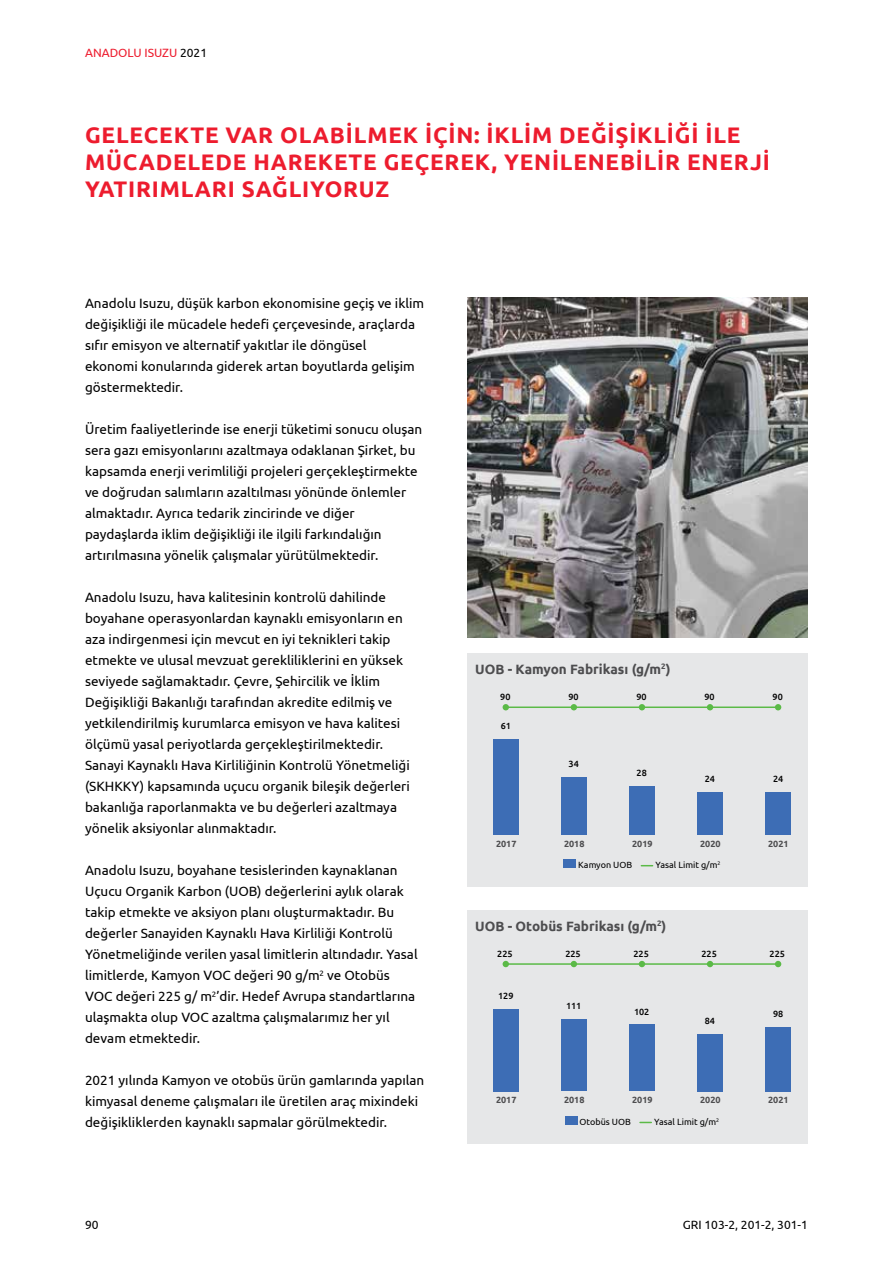
<style>
.page{position:relative;width:893px;height:1263px;background:#fff}
.page>*{position:absolute;margin:0;border:0;box-sizing:border-box;transform-origin:0 0}
.t1{font:700 22.5px/27px "Ubuntu";letter-spacing:.035em;color:#ed1c2e}
.t2{font:13.5px/21px "Ubuntu";color:#000}
.t3{font:700 13.5px "Ubuntu";color:#4d4d4f}
.t4{font:12px "Ubuntu";color:#000}
.t5{font:12px "Ubuntu";color:#ed1c2e}
.t6{font:500 9px "Ubuntu";color:#000}
.t7{font:9px "Ubuntu";color:#000}
.t8{font:700 9px "Ubuntu";color:#4d4d4f}
.s1{color:#000}
</style>
<div class="page">
<div style="left:468px;top:653px;width:340px;height:234px;background:#e6e7e8"></div>
<div style="left:468px;top:910px;width:340px;height:234px;background:#e6e7e8"></div>
<div style="left:493px;top:1009px;width:26px;height:82px;background:#3d6db5"></div>
<div style="left:561px;top:1019px;width:25px;height:72px;background:#3d6db5"></div>
<div style="left:629px;top:1024px;width:25px;height:67px;background:#3d6db5"></div>
<div style="left:697px;top:1034px;width:26px;height:57px;background:#3d6db5"></div>
<div style="left:765px;top:1027px;width:26px;height:64px;background:#3d6db5"></div>
<img style="left:468px;top:298px;width:340px;height:340px">
<div style="left:563px;top:859px;width:13px;height:9px;background:#3d6db5"></div>
<svg style="left:641px;top:865px;width:12px;height:1px"></svg>
<div style="left:565px;top:1116px;width:12px;height:9px;background:#3d6db5"></div>
<hr style="left:506px;top:706px;width:272px;height:2px;background:#5bba47">
<hr style="left:506px;top:963px;width:272px;height:2px;background:#5bba47">
<div style="left:493px;top:739px;width:26px;height:95px;background:#3d6db5"></div>
<div style="left:561px;top:777px;width:25px;height:57px;background:#3d6db5"></div>
<div style="left:629px;top:786px;width:25px;height:48px;background:#3d6db5"></div>
<div style="left:697px;top:792px;width:26px;height:42px;background:#3d6db5"></div>
<div style="left:765px;top:792px;width:26px;height:42px;background:#3d6db5"></div>
<svg style="left:503px;top:704px;width:6px;height:6px"></svg>
<svg style="left:503px;top:961px;width:6px;height:6px"></svg>
<svg style="left:571px;top:704px;width:6px;height:6px"></svg>
<svg style="left:571px;top:961px;width:6px;height:6px"></svg>
<svg style="left:639px;top:704px;width:6px;height:6px"></svg>
<svg style="left:639px;top:961px;width:6px;height:6px"></svg>
<svg style="left:707px;top:704px;width:6px;height:6px"></svg>
<svg style="left:707px;top:961px;width:6px;height:6px"></svg>
<svg style="left:775px;top:704px;width:6px;height:6px"></svg>
<svg style="left:775px;top:961px;width:6px;height:6px"></svg>
<p class="t5" style="left:85px;top:45px;width:124px">ANADOLU ISUZU <span class="s1">2021</span></p>
<h1 class="t1" style="left:85px;top:121px;width:686px">GELECEKTE VAR OLABİLMEK İÇİN: İKLİM DEĞİŞİKLİĞİ İLE<br>MÜCADELEDE HAREKETE GEÇEREK, YENİLENEBİLİR ENERJİ<br>YATIRIMLARI SAĞLIYORUZ</h1>
<p class="t2" style="left:85px;top:292px;width:341px">Anadolu Isuzu, düşük karbon ekonomisine geçiş ve iklim değişikliği ile mücadele hedefi çerçevesinde, araçlarda sıfır emisyon ve alternatif yakıtlar ile döngüsel<br>ekonomi konularında giderek artan boyutlarda gelişim göstermektedir.</p>
<p class="t2" style="left:85px;top:418px;width:339px">Üretim faaliyetlerinde ise enerji tüketimi sonucu oluşan sera gazı emisyonlarını azaltmaya odaklanan Şirket, bu kapsamda enerji verimliliği projeleri gerçekleştirmekte ve doğrudan salımların azaltılması yönünde önlemler almaktadır. Ayrıca tedarik zincirinde ve diğer paydaşlarda iklim değişikliği ile ilgili farkındalığın artırılmasına yönelik çalışmalar yürütülmektedir.</p>
<p class="t2" style="left:85px;top:586px;width:326px">Anadolu Isuzu, hava kalitesinin kontrolü dahilinde boyahane operasyonlardan kaynaklı emisyonların en aza indirgenmesi için mevcut en iyi teknikleri takip etmekte ve ulusal mevzuat gerekliliklerini en yüksek seviyede sağlamaktadır. Çevre, Şehircilik ve İklim Değişikliği Bakanlığı tarafından akredite edilmiş ve yetkilendirilmiş kurumlarca emisyon ve hava kalitesi ölçümü yasal periyotlarda gerçekleştirilmektedir.<br>Sanayi Kaynaklı Hava Kirliliğinin Kontrolü Yönetmeliği (SKHKKY) kapsamında uçucu organik bileşik değerleri bakanlığa raporlanmakta ve bu değerleri azaltmaya yönelik aksiyonlar alınmaktadır.</p>
<p class="t2" style="left:85px;top:860px;width:334px">Anadolu Isuzu, boyahane tesislerinden kaynaklanan Uçucu Organik Karbon (UOB) değerlerini aylık olarak takip etmekte ve aksiyon planı oluşturmaktadır. Bu değerler Sanayiden Kaynaklı Hava Kirliliği Kontrolü Yönetmeliğinde verilen yasal limitlerin altındadır. Yasal limitlerde, Kamyon VOC değeri 90 g/m<sup>2</sup> ve Otobüs VOC değeri 225 g/ m<sup>2</sup>’dir. Hedef Avrupa standartlarına ulaşmakta olup VOC azaltma çalışmalarımız her yıl devam etmektedir.</p>
<p class="t2" style="left:85px;top:1069px;width:341px">2021 yılında Kamyon ve otobüs ürün gamlarında yapılan kimyasal deneme çalışmaları ile üretilen araç mixindeki değişikliklerden kaynaklı sapmalar görülmektedir.</p>
<p class="t4" style="left:85px;top:1217px;width:15px">90</p>
<p class="t3" style="left:475px;top:661px;width:197px">UOB - Kamyon Fabrikası (g/m<sup>2</sup>)</p>
<p class="t6" style="left:500px;top:691px;width:12px">90</p>
<p class="t6" style="left:773px;top:691px;width:12px">90</p>
<p class="t6" style="left:568px;top:691px;width:12px">90</p>
<p class="t6" style="left:636px;top:691px;width:12px">90</p>
<p class="t6" style="left:704px;top:691px;width:12px">90</p>
<p class="t6" style="left:501px;top:720px;width:12px">61</p>
<p class="t6" style="left:569px;top:758px;width:12px">34</p>
<p class="t6" style="left:637px;top:767px;width:12px">28</p>
<p class="t6" style="left:705px;top:773px;width:12px">24</p>
<p class="t6" style="left:773px;top:773px;width:12px">24</p>
<p class="t8" style="left:496px;top:838px;width:22px">2017</p>
<p class="t8" style="left:564px;top:838px;width:22px">2018</p>
<p class="t8" style="left:632px;top:838px;width:22px">2019</p>
<p class="t8" style="left:700px;top:838px;width:22px">2020</p>
<p class="t8" style="left:768px;top:838px;width:22px">2021</p>
<p class="t7" style="left:578px;top:859px;width:55px">Kamyon UOB</p>
<p class="t7" style="left:655px;top:859px;width:66px">Yasal Limit g/m<sup>2</sup></p>
<p class="t3" style="left:475px;top:918px;width:193px">UOB - Otobüs Fabrikası (g/m<sup>2</sup>)</p>
<p class="t6" style="left:497px;top:948px;width:17px">225</p>
<p class="t6" style="left:565px;top:948px;width:17px">225</p>
<p class="t6" style="left:633px;top:948px;width:17px">225</p>
<p class="t6" style="left:701px;top:948px;width:17px">225</p>
<p class="t6" style="left:770px;top:948px;width:17px">225</p>
<p class="t6" style="left:498px;top:990px;width:17px">129</p>
<p class="t6" style="left:566px;top:1000px;width:17px">111</p>
<p class="t6" style="left:634px;top:1005px;width:17px">102</p>
<p class="t6" style="left:705px;top:1015px;width:12px">84</p>
<p class="t6" style="left:773px;top:1008px;width:12px">98</p>
<p class="t8" style="left:496px;top:1095px;width:22px">2017</p>
<p class="t8" style="left:564px;top:1095px;width:22px">2018</p>
<p class="t8" style="left:632px;top:1095px;width:22px">2019</p>
<p class="t8" style="left:700px;top:1095px;width:22px">2020</p>
<p class="t8" style="left:768px;top:1095px;width:22px">2021</p>
<p class="t7" style="left:580px;top:1116px;width:53px">Otobüs UOB</p>
<p class="t7" style="left:654px;top:1116px;width:66px">Yasal Limit g/m<sup>2</sup></p>
<p class="t4" style="left:683px;top:1217px;width:127px">GRI 103-2, 201-2, 301-1</p>
</div>
